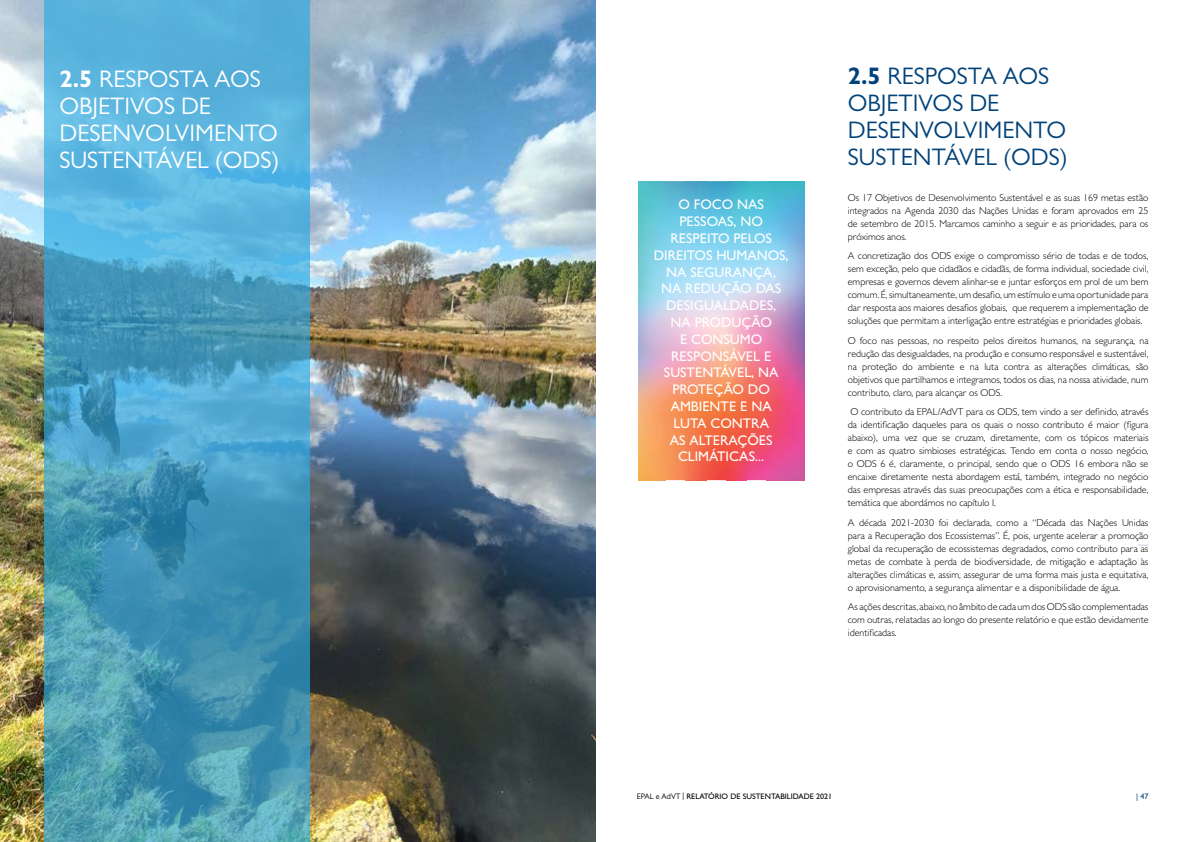
<style>
.page{position:relative;width:1191px;height:842px;background:#fff}
.page>*{position:absolute;margin:0;border:0;box-sizing:border-box;transform-origin:0 0}
.t1{font:24px/27px "Gill Sans MT Pro";color:#00427a}
.t2{font:24px/27px "Gill Sans MT Pro";color:#fff}
.t3{font:500 14px/16.8px "Gill Sans MT Pro";color:#fff;text-align:center}
.t4{font:300 10px/13px "Gill Sans MT Pro";color:#000;text-align:justify}
.t5{font:500 8px "Gill Sans MT Pro";color:#000}
.t6{font:500 8px "Gill Sans MT Pro";color:#00427a}
.s1{font-weight:700}
.s2{font-weight:400}
</style>
<div class="page">
<img style="left:0;top:0;width:595px;height:842px">
<img style="left:638px;top:181px;width:166px;height:299px">
<svg style="left:44px;top:0;width:266px;height:842px;background:#4da1c4"></svg>
<h1 class="t2" style="left:60px;top:65px;width:221px"><span class="s1">2.5</span> RESPOSTA AOS<br>OBJETIVOS DE<br>DESENVOLVIMENTO<br>SUSTENTÁVEL (ODS)</h1>
<h2 class="t3" style="left:653px;top:196px;width:136px">O FOCO NAS<br>PESSOAS, NO<br>RESPEITO PELOS<br>DIREITOS HUMANOS,<br>NA SEGURANÇA,<br>NA REDUÇÃO DAS<br>DESIGUALDADES,<br>NA PRODUÇÃO<br>E CONSUMO<br>RESPONSÁVEL E<br>SUSTENTÁVEL, NA<br>PROTEÇÃO DO<br>AMBIENTE E NA<br>LUTA CONTRA<br>AS ALTERAÇÕES<br>CLIMÁTICAS...</h2>
<h1 class="t1" style="left:848px;top:62px;width:221px"><span class="s1">2.5</span> RESPOSTA AOS<br>OBJETIVOS DE<br>DESENVOLVIMENTO<br>SUSTENTÁVEL (ODS)</h1>
<p class="t4" style="left:848px;top:191px;width:302px">Os 17 Objetivos de Desenvolvimento Sustentável e as suas 169 metas estão integrados na Agenda 2030 das Nações Unidas e foram aprovados em 25 de setembro de 2015. Marcamos caminho a seguir e as prioridades, para os próximos anos.</p>
<p class="t4" style="left:848px;top:249px;width:302px">A concretização dos ODS exige o compromisso sério de todas e de todos, sem exceção, pelo que cidadãos e cidadãs, de forma individual, sociedade civil, empresas e governos devem alinhar-se e juntar esforços em prol de um bem comum. É, simultaneamente, um desafio, um estímulo e uma oportunidade para dar resposta aos maiores desafios globais, que requerem a implementação de soluções que permitam a interligação entre estratégias e prioridades globais.</p>
<p class="t4" style="left:848px;top:334px;width:302px">O foco nas pessoas, no respeito pelos direitos humanos, na segurança, na redução das desigualdades, na produção e consumo responsável e sustentável, na proteção do ambiente e na luta contra as alterações climáticas, são objetivos que partilhamos e integramos, todos os dias, na nossa atividade, num contributo, claro, para alcançar os ODS.</p>
<p class="t4" style="left:848px;top:405px;width:302px">O contributo da EPAL/AdVT para os ODS, tem vindo a ser definido, através da identificação daqueles para os quais o nosso contributo é maior (figura abaixo), uma vez que se cruzam, diretamente, com os tópicos materiais e com as quatro simbioses estratégicas. Tendo em conta o nosso negócio, o ODS 6 é, claramente, o principal, sendo que o ODS 16 embora não se encaixe diretamente nesta abordagem está, também, integrado no negócio das empresas através das suas preocupações com a ética e responsabilidade, temática que abordámos no capítulo I.</p>
<p class="t4" style="left:848px;top:516px;width:302px">A década 2021-2030 foi declarada, como a “Década das Nações Unidas para a Recuperação dos Ecossistemas”. É, pois, urgente acelerar a promoção global da recuperação de ecossistemas degradados, como contributo para as metas de combate à perda de biodiversidade, de mitigação e adaptação às alterações climáticas e, assim, assegurar de uma forma mais justa e equitativa, o aprovisionamento, a segurança alimentar e a disponibilidade de água.</p>
<p class="t4" style="left:848px;top:600px;width:302px">As ações descritas, abaixo, no âmbito de cada um dos ODS são complementadas com outras, relatadas ao longo do presente relatório e que estão devidamente identificadas.</p>
<p class="t5" style="left:637px;top:792px;width:197px"><span class="s2">EPAL e AdVT |</span> RELATÓRIO DE SUSTENTABILIDADE 2021</p>
<p class="t6" style="left:1136px;top:792px;width:14px">| 47</p>
</div>
